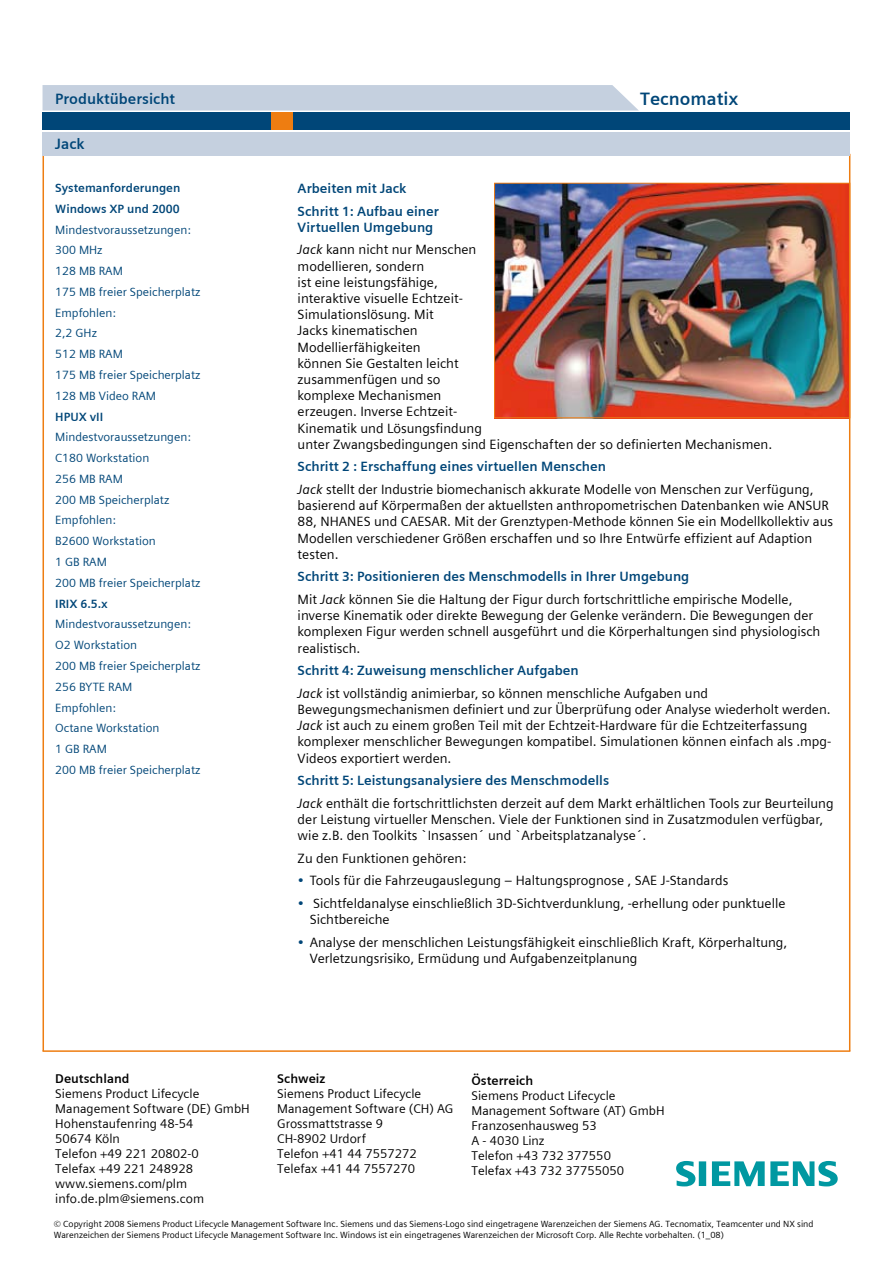
<style>
.page{position:relative;width:893px;height:1263px;background:#fff}
.page>*{position:absolute;margin:0;border:0;box-sizing:border-box;transform-origin:0 0}
.t1{font:700 18px "Siemens Sans";color:#004678}
.t2{font:700 15px "Siemens Sans";color:#004678}
.t3{font:13.5px/16.2px "Siemens Sans";color:#000}
.t4{font:700 13.5px/22.5px "Siemens Sans";color:#004678}
.t5{font:12.75px/15px "Siemens Sans";color:#000}
.t6{font:700 12.75px "Siemens Sans";color:#000}
.t7{font:12px/20.9px "Siemens Sans";color:#004678}
.t8{font:700 12px/20.7px "Siemens Sans";color:#004678}
.t9{font:9px/10.8px "Siemens Sans";color:#000}
.s1{font-weight:700;color:#004678}
.s2{font-style:italic}
.s3{color:#004678}
</style>
<div class="page">
<img style="left:496px;top:185px;width:352px;height:231px">
<div style="left:494px;top:183px;width:356px;height:235px;border:1px solid #ee7d15"></div>
<hr style="left:849px;top:154px;width:1px;height:897px;background:#ee7d11">
<hr style="left:43px;top:154px;width:1px;height:897px;background:#ee7d11">
<hr style="left:43px;top:1050px;width:807px;height:2px;background:#ee7d11">
<div style="left:43px;top:113px;width:807px;height:17px;background:#004678"></div>
<div style="left:43px;top:85px;width:596px;height:26px;background:#c5d0df"></div>
<div style="left:43px;top:132px;width:807px;height:24px;background:#c5d0df"></div>
<div style="left:271px;top:113px;width:21px;height:17px;background:#ee7d11"></div>
<svg style="left:676px;top:1161px;width:162px;height:25px"></svg>
<p class="t2" style="left:55px;top:90px;width:121px">Produktübersicht</p>
<h1 class="t1" style="left:640px;top:88px;width:100px">Tecnomatix</h1>
<p class="t2" style="left:55px;top:135px;width:31px">Jack</p>
<p class="t8" style="left:55px;top:177px;width:127px">Systemanforderungen<br>Windows XP und 2000</p>
<p class="t7" style="left:55px;top:219px;width:147px">Mindestvoraussetzungen:<br>300 MHz<br>128 MB RAM<br>175 MB freier Speicherplatz<br>Empfohlen:<br>2,2 GHz<br>512 MB RAM<br>175 MB freier Speicherplatz<br>128 MB Video RAM</p>
<p class="t8" style="left:55px;top:406px;width:50px">HPUX vII</p>
<p class="t7" style="left:55px;top:427px;width:147px">Mindestvoraussetzungen:<br>C180 Workstation<br>256 MB RAM<br>200 MB Speicherplatz<br>Empfohlen:<br>B2600 Workstation<br>1 GB RAM<br>200 MB freier Speicherplatz</p>
<p class="t8" style="left:55px;top:593px;width:54px">IRIX 6.5.x</p>
<p class="t7" style="left:55px;top:614px;width:147px">Mindestvoraussetzungen:<br>O2 Workstation<br>200 MB freier Speicherplatz<br>256 BYTE RAM<br>Empfohlen:<br>Octane Workstation<br>1 GB RAM<br>200 MB freier Speicherplatz</p>
<p class="t4" style="left:298px;top:177px;width:143px">Arbeiten mit Jack<br>Schritt 1: Aufbau einer</p>
<p class="t3" style="left:298px;top:216px;width:180px;line-height:22.5px"><span class="s1">Virtuellen Umgebung<br></span><span class="s2">Jack</span> kann nicht nur Menschen</p>
<p class="t3" style="left:298px;top:258px;width:476px">modellieren, sondern<br>ist eine leistungsfähige,<br>interaktive visuelle Echtzeit-<br>Simulationslösung. Mit<br>Jacks kinematischen<br>Modellierfähigkeiten<br>können Sie Gestalten leicht<br>zusammenfügen und so<br>komplexe Mechanismen<br>erzeugen. Inverse Echtzeit-<br>Kinematik und Lösungsfindung<br>unter Zwangsbedingungen sind Eigenschaften der so definierten Mechanismen.</p>
<p class="t3" style="left:298px;top:456px;width:517px;line-height:22.5px"><span class="s1">Schritt 2 : Erschaffung eines virtuellen Menschen<br></span><span class="s2">Jack</span> stellt der Industrie biomechanisch akkurate Modelle von Menschen zur Verfügung,</p>
<p class="t3" style="left:298px;top:497px;width:537px">basierend auf Körpermaßen der aktuellsten anthropometrischen Datenbanken wie ANSUR 88, NHANES und CAESAR. Mit der Grenztypen-Methode können Sie ein Modellkollektiv aus Modellen verschiedener Größen erschaffen und so Ihre Entwürfe effizient auf Adaption testen.</p>
<p class="t3" style="left:298px;top:565px;width:496px;line-height:22.5px"><span class="s1">Schritt 3: Positionieren des Menschmodells in Ihrer Umgebung<br></span>Mit <span class="s2">Jack</span> können Sie die Haltung der Figur durch fortschrittliche empirische Modelle,</p>
<p class="t3" style="left:298px;top:607px;width:524px">inverse Kinematik oder direkte Bewegung der Gelenke verändern. Die Bewegungen der komplexen Figur werden schnell ausgeführt und die Körperhaltungen sind physiologisch realistisch.</p>
<p class="t3" style="left:298px;top:659px;width:412px;line-height:22.5px"><span class="s1">Schritt 4: Zuweisung menschlicher Aufgaben<br></span><span class="s2">Jack</span> ist vollständig animierbar, so können menschliche Aufgaben und</p>
<p class="t3" style="left:298px;top:701px;width:535px">Bewegungsmechanismen definiert und zur Überprüfung oder Analyse wiederholt werden.<br><span class="s2">Jack</span> ist auch zu einem großen Teil mit der Echtzeit-Hardware für die Echtzeiterfassung komplexer menschlicher Bewegungen kompatibel. Simulationen können einfach als .mpg-Videos exportiert werden.</p>
<p class="t3" style="left:298px;top:769px;width:538px;line-height:22.5px"><span class="s1">Schritt 5: Leistungsanalysiere des Menschmodells<br></span><span class="s2">Jack</span> enthält die fortschrittlichsten derzeit auf dem Markt erhältlichen Tools zur Beurteilung</p>
<p class="t3" style="left:298px;top:811px;width:527px">der Leistung virtueller Menschen. Viele der Funktionen sind in Zusatzmodulen verfügbar, wie z.B. den Toolkits `Insassen´ und `Arbeitsplatzanalyse´.</p>
<p class="t3" style="left:298px;top:850px;width:170px">Zu den Funktionen gehören:</p>
<p class="t3" style="left:298px;top:872px;width:432px"><span class="s3">•</span> Tools für die Fahrzeugauslegung – Haltungsprognose , SAE J-Standards</p>
<p class="t3" style="left:310px;top:895px;width:477px;text-indent:-12px"><span class="s3">•</span> Sichtfeldanalyse einschließlich 3D-Sichtverdunklung, -erhellung oder punktuelle<br>Sichtbereiche</p>
<p class="t3" style="left:310px;top:934px;width:479px;text-indent:-12px"><span class="s3">•</span> Analyse der menschlichen Leistungsfähigkeit einschließlich Kraft, Körperhaltung,<br>Verletzungsrisiko, Ermüdung und Aufgabenzeitplanung</p>
<p class="t6" style="left:55px;top:1072px;width:76px">Deutschland</p>
<p class="t5" style="left:55px;top:1086px;width:196px">Siemens Product Lifecycle<br>Management Software (DE) GmbH<br>Hohenstaufenring 48-54<br>50674 Köln<br>Telefon +49 221 20802-0<br>Telefax +49 221 248928 www.siemens.com/plm info.de.plm@siemens.com</p>
<p class="t6" style="left:277px;top:1072px;width:50px">Schweiz</p>
<p class="t5" style="left:277px;top:1086px;width:178px">Siemens Product Lifecycle<br>Management Software (CH) AG<br>Grossmattstrasse 9<br>CH-8902 Urdorf<br>Telefon +41 44 7557272<br>Telefax +41 44 7557270</p>
<p class="t6" style="left:471px;top:1073px;width:63px">Österreich</p>
<p class="t5" style="left:471px;top:1088px;width:195px">Siemens Product Lifecycle<br>Management Software (AT) GmbH<br>Franzosenhausweg 53<br>A - 4030 Linz<br>Telefon +43 732 377550<br>Telefax +43 732 37755050</p>
<p class="t9" style="left:54px;top:1219px;width:761px">© Copyright 2008 Siemens Product Lifecycle Management Software Inc. Siemens und das Siemens-Logo sind eingetragene Warenzeichen der Siemens AG. Tecnomatix, Teamcenter und NX sind<br>Warenzeichen der Siemens Product Lifecycle Management Software Inc. Windows ist ein eingetragenes Warenzeichen der Microsoft Corp. Alle Rechte vorbehalten. (1_08)</p>
</div>
